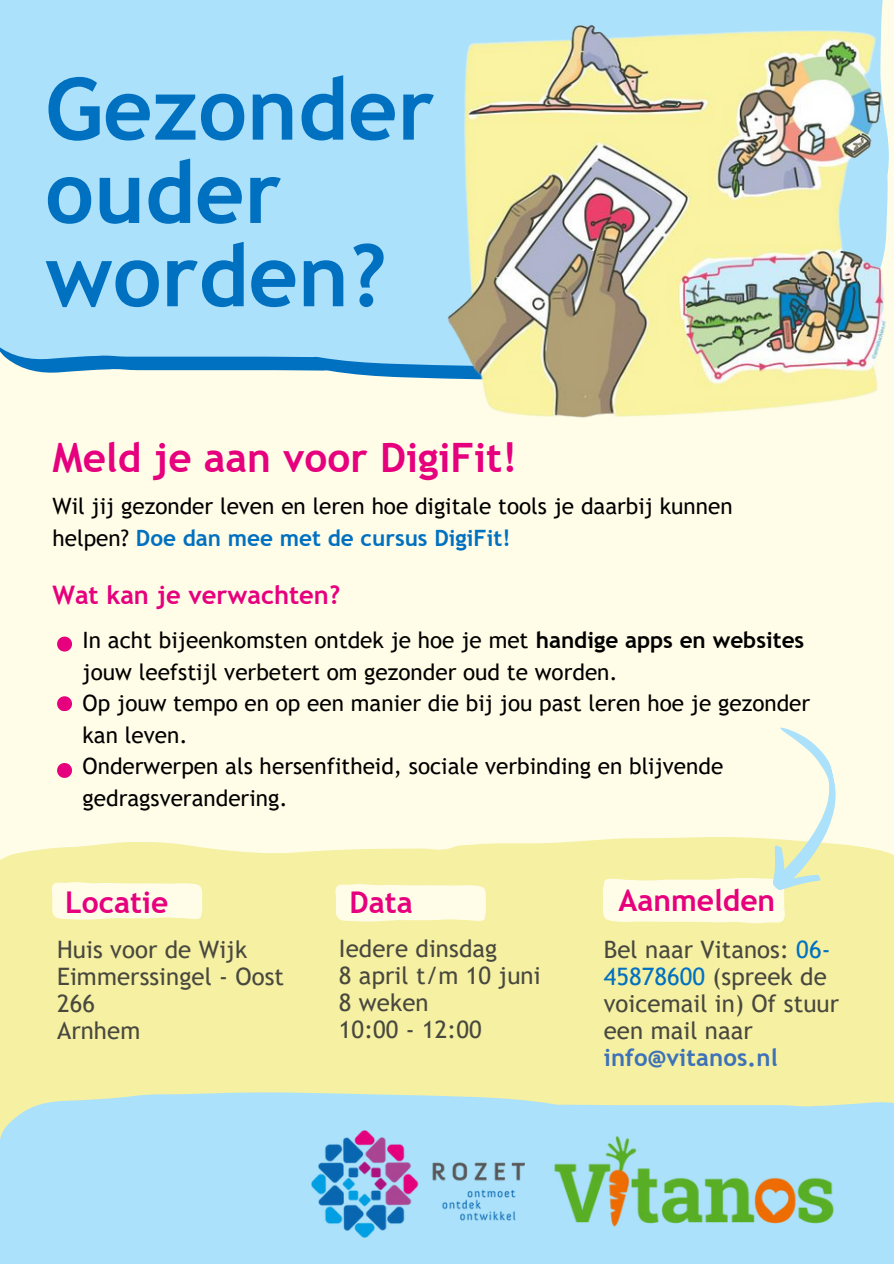
<style>
.page{position:relative;width:894px;height:1264px;background:#fff}
.page>*{position:absolute;margin:0;border:0;box-sizing:border-box;transform-origin:0 0}
.t1{font:700 86.25px/83.2px "Trebuchet MS";color:#0070c0}
.t2{font:700 40.5px "Trebuchet MS";color:#e6007e}
.t3{font:700 30px "Trebuchet MS";color:#e6007e}
.t4{font:700 25.5px "Trebuchet MS";color:#e6007e}
.t5{font:24px/27px "Trebuchet MS";letter-spacing:.005em;color:#48483e}
.t6{font:22.5px/31.5px "Trebuchet MS";color:#000}
.s1{font-weight:700;color:#0070c0}
.s2{font-weight:700}
.s3{color:#0070c0}
.s4{font-weight:700;color:#3d71b8}
</style>
<div class="page">
<div style="left:0;top:0;width:893px;height:1263px;background:#fffde7"></div>
<div style="left:0;top:839px;width:893px;height:253px;background:#f5f0a2"></div>
<svg style="left:0;top:1092px;width:893px;height:171px;background:#b0e2f3"></svg>
<div style="left:0;top:0;width:811px;height:367px;background:#abe1fa"></div>
<img style="left:446px;top:24px;width:440px;height:394px">
<img style="left:311px;top:1130px;width:213px;height:107px">
<svg style="left:52px;top:882px;width:150px;height:37px"></svg>
<svg style="left:335px;top:884px;width:151px;height:37px"></svg>
<svg style="left:57px;top:636px;width:15px;height:15px"></svg>
<svg style="left:57px;top:696px;width:15px;height:15px"></svg>
<svg style="left:57px;top:763px;width:15px;height:14px"></svg>
<img style="left:536px;top:1128px;width:315px;height:109px">
<svg style="left:602px;top:727px;width:254px;height:196px"></svg>
<h2 class="t1" style="left:45px;top:67px;width:391px">Gezonder ouder worden?</h2>
<p class="t2" style="left:52px;top:433px;width:466px">Meld je aan voor DigiFit!</p>
<p class="t6" style="left:52px;top:490px;width:681px">Wil jij gezonder leven en leren hoe digitale tools je daarbij kunnen helpen? <span class="s1">Doe dan mee met de cursus DigiFit!</span></p>
<p class="t4" style="left:52px;top:580px;width:289px">Wat kan je verwachten?</p>
<p class="t6" style="left:83px;top:624px;width:723px">In acht bijeenkomsten ontdek je hoe je met <span class="s2">handige apps en websites </span>jouw leefstijl verbetert om gezonder oud te worden.</p>
<h1 class="t6" style="left:83px;top:687px;width:729px">Op jouw tempo en op een manier die bij jou past leren hoe je gezonder kan leven.</h1>
<p class="t6" style="left:83px;top:750px;width:642px">Onderwerpen als hersenfitheid, sociale verbinding en blijvende gedragsverandering.</p>
<p class="t3" style="left:65px;top:884px;width:104px">Locatie</p>
<p class="t3" style="left:349px;top:884px;width:65px">Data</p>
<p class="t3" style="left:618px;top:883px;width:158px">Aanmelden</p>
<p class="t5" style="left:57px;top:936px;width:228px">Huis voor de Wijk<br>Eimmerssingel - Oost<br>266<br>Arnhem</p>
<h4 class="t5" style="left:339px;top:934px;width:203px">Iedere dinsdag<br>8 april t/m 10 juni<br>8 weken<br>10:00 - 12:00</h4>
<p class="t5" style="left:603px;top:936px;width:237px">Bel naar Vitanos: <span class="s3">06-<br>45878600</span> (spreek de voicemail in) Of stuur een mail naar <span class="s4">info@vitanos.nl</span></p>
</div>
